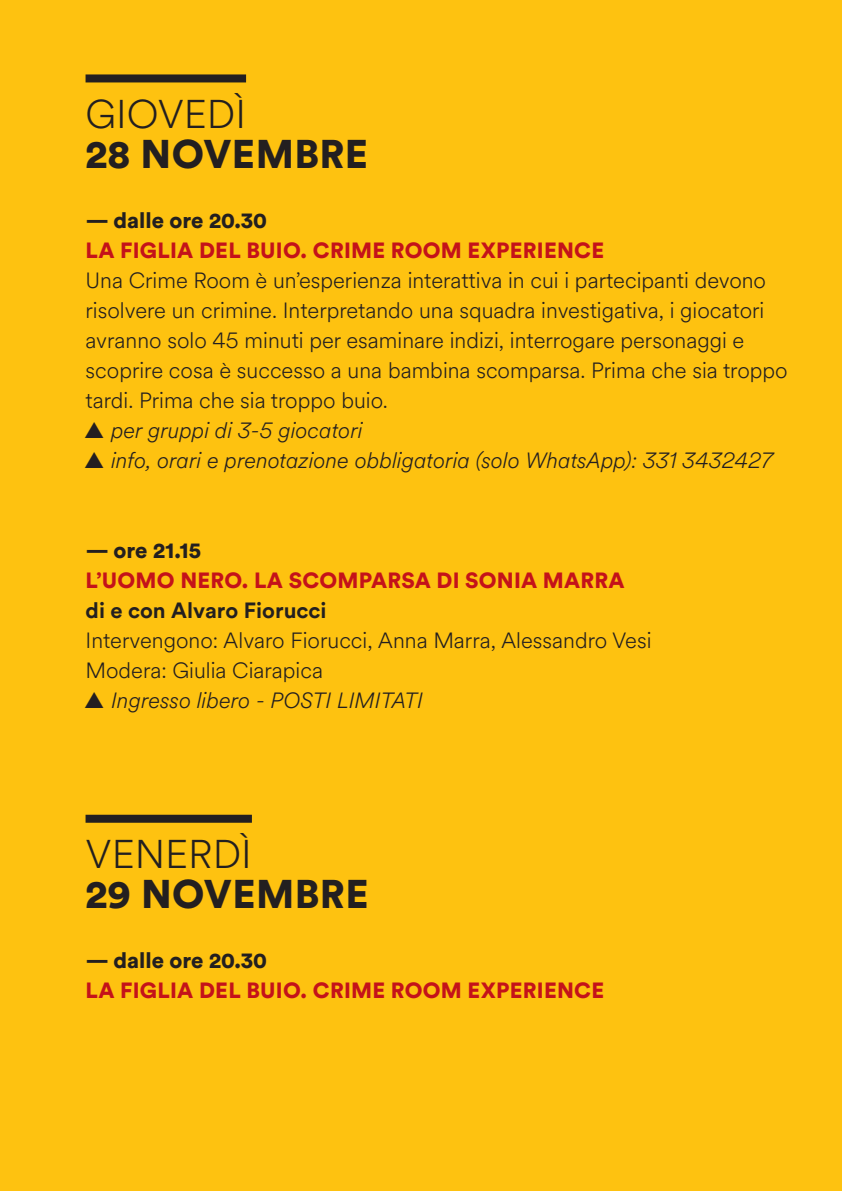
<style>
.page{position:relative;width:842px;height:1191px;background:#fff}
.page>*{position:absolute;margin:0;border:0;box-sizing:border-box;transform-origin:0 0}
.t1{font:900 147.2px "Circular Std";letter-spacing:.01em;color:#231f20;scale:.27 1}
.t2{font:300 147.2px "Circular Spotify Text";color:#231f20;scale:.27 1}
.t3{font:900 81px "Circular Std";color:#231f20;scale:.27 1}
.t4{font:900 40px "Circular Std";letter-spacing:.01em;color:#231f20}
.t5{font:300 40px "Circular Spotify Text";color:#231f20}
.t6{font:300 22px/30px "Circular Spotify Text";color:#231f20}
.t7{font:italic 300 22px "Circular Spotify Text";color:#231f20}
.t8{font:900 22px "Circular Std";letter-spacing:.01em;color:#c4121a}
.t9{font:900 22px "Circular Std";color:#231f20}
.t10{font:700 22px "Circular Std";color:#231f20}
</style>
<div class="page">
<div style="left:0;top:0;width:842px;height:1056px;background:#fec210"></div>
<div style="left:86px;top:74px;width:160px;height:8px;background:#231f20"></div>
<div style="left:86px;top:814px;width:166px;height:8px;background:#231f20"></div>
<div style="left:0;top:1006px;width:842px;height:185px;background:#fec210"></div>
<h3 class="t5" style="left:86px;top:86px;width:162px">GIOVEDÌ</h3>
<h3 class="t4" style="left:86px;top:127px;width:284px">28 NOVEMBRE</h3>
<p class="t9" style="left:86px;top:205px;width:183px">— dalle ore 20.30</p>
<p class="t8" style="left:86px;top:235px;width:520px">LA FIGLIA DEL BUIO. CRIME ROOM EXPERIENCE</p>
<p class="t6" style="left:86px;top:266px;width:704px">Una Crime Room è un’esperienza interattiva in cui i partecipanti devono risolvere un crimine. Interpretando una squadra investigativa, i giocatori avranno solo 45 minuti per esaminare indizi, interrogare personaggi e scoprire cosa è successo a una bambina scomparsa. Prima che sia troppo tardi. Prima che sia troppo buio.</p>
<p class="t7" style="left:86px;top:415px;width:279px">▲ per gruppi di 3-5 giocatori</p>
<p class="t7" style="left:86px;top:445px;width:691px">▲ info, orari e prenotazione obbligatoria (solo WhatsApp): 331 3432427</p>
<h1 class="t2" style="left:86px;top:345px;width:618px">VENERDÌ</h1>
<h1 class="t1" style="left:86px;top:494px;width:1050px">29 NOVEMBRE</h1>
<p class="t9" style="left:86px;top:535px;width:117px">— ore 21.15</p>
<p class="t8" style="left:86px;top:565px;width:541px">L’UOMO NERO. LA SCOMPARSA DI SONIA MARRA</p>
<p class="t10" style="left:86px;top:596px;width:243px">di e con Alvaro Fiorucci</p>
<p class="t6" style="left:86px;top:626px;width:567px">Intervengono: Alvaro Fiorucci, Anna Marra, Alessandro Vesi<br>Modera: Giulia Ciarapica</p>
<p class="t7" style="left:86px;top:685px;width:339px">▲ Ingresso libero - POSTI LIMITATI</p>
<h2 class="t3" style="left:86px;top:782px;width:673px">— dalle ore 20.30</h2>
<h3 class="t5" style="left:86px;top:826px;width:168px">VENERDÌ</h3>
<h3 class="t4" style="left:86px;top:867px;width:285px">29 NOVEMBRE</h3>
<p class="t9" style="left:86px;top:945px;width:183px">— dalle ore 20.30</p>
<p class="t8" style="left:86px;top:975px;width:520px">LA FIGLIA DEL BUIO. CRIME ROOM EXPERIENCE</p>
</div>
